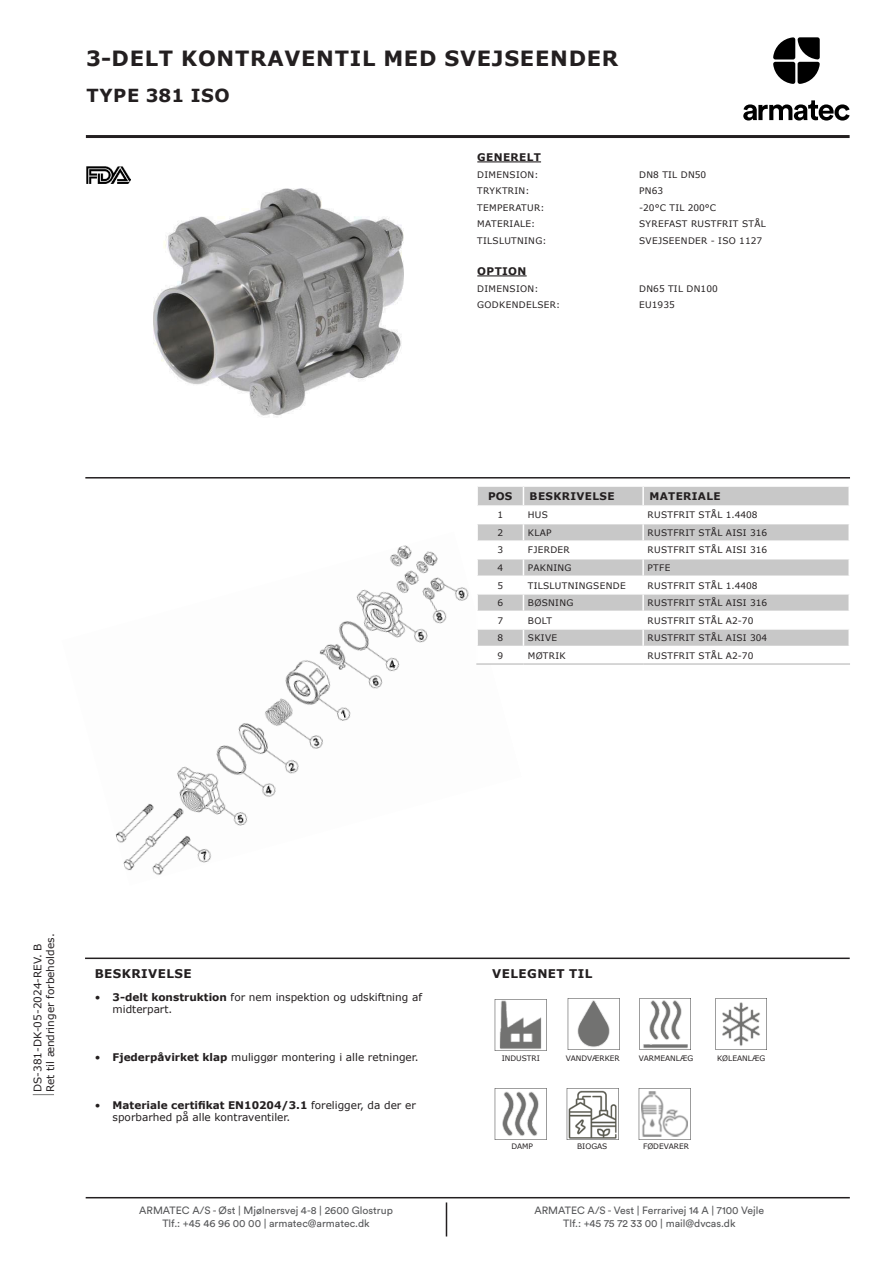
<style>
.page{position:relative;width:893px;height:1263px;background:#fff}
.page>*{position:absolute;margin:0;border:0;box-sizing:border-box;transform-origin:0 0}
.Datablad_A_overskrift{font:700 21px "Verdana";letter-spacing:.035em;color:#231f20}
.Datablad_B_Underoverskrift{font:700 18px "Verdana";letter-spacing:.035em;color:#231f20}
.Datablad_E_Afsnit{font:700 12px "Verdana";letter-spacing:.035em;color:#231f20}
.Datablad_H_Beskrivelse_overskrift{font:700 12px "Verdana";letter-spacing:.035em;color:#231f20}
.t1{font:10.5px/12.6px "Circular Std";color:#57585a;text-align:center}
.Datablad_I_Beskrivelse_tekst{font:10.5px/12px "Verdana";color:#231f20}
.Datablad_I_Beskrivelse_tekst-2{font:700 10.5px "Verdana";color:#231f20}
.Datablad_N_Bundtekst{font:10.5px "Verdana";color:#231f20}
.Datablad_I_Beskrivelse_tekst-3{font:700 10.5px "Verdana";letter-spacing:.035em;color:#231f20}
.Datablad_C_Rubrikoverskrift{font:700 10.5px "Verdana";letter-spacing:.035em;color:#231f20}
.Datablad_G_Tabeltekst__forside{font:9px "Verdana";letter-spacing:.035em;color:#231f20}
.Datablad_D_Rubriktekst{font:9px "Verdana";letter-spacing:.035em;color:#231f20}
.Datablad_D_Rubriktekst-2{font:7.5px "Verdana";color:#231f20}
.s1{font-weight:700}
.s2{font-weight:400}
</style>
<div class="page">
<svg style="left:33px;top:1094px;width:21px;height:1px"></svg>
<hr style="left:86px;top:135px;width:764px;height:3px;background:#231f20">
<hr style="left:85px;top:477px;width:765px;height:1px;background:#231f20">
<hr style="left:85px;top:957px;width:765px;height:2px;background:#231f20">
<hr style="left:86px;top:1197px;width:764px;height:1px;background:#231f20">
<hr style="left:446px;top:1202px;width:1px;height:34px;background:#231f20">
<svg style="left:743px;top:100px;width:107px;height:21px"></svg>
<svg style="left:773px;top:37px;width:22px;height:22px"></svg>
<svg style="left:797px;top:37px;width:23px;height:23px"></svg>
<svg style="left:798px;top:62px;width:22px;height:22px"></svg>
<svg style="left:773px;top:62px;width:22px;height:22px"></svg>
<img style="left:87px;top:166px;width:44px;height:18px">
<img style="left:153px;top:188px;width:251px;height:229px">
<img style="left:115px;top:545px;width:354px;height:330px">
<img style="left:494px;top:999px;width:52px;height:52px">
<img style="left:640px;top:998px;width:51px;height:52px">
<img style="left:715px;top:998px;width:52px;height:52px">
<img style="left:494px;top:1088px;width:51px;height:52px">
<img style="left:545px;top:1088px;width:73px;height:52px">
<img style="left:618px;top:1088px;width:73px;height:52px">
<img style="left:546px;top:998px;width:94px;height:53px">
<hr style="left:477px;top:161px;width:64px;height:1px;background:#231f20">
<hr style="left:477px;top:275px;width:50px;height:1px;background:#231f20">
<div style="left:478px;top:487px;width:370px;height:18px;background:#c8c8c8"></div>
<svg style="left:478px;top:524px;width:370px;height:122px;fill:#c8c8c8"></svg>
<hr style="left:523px;top:540px;width:120px;height:2px;background:#fff">
<hr style="left:643px;top:540px;width:207px;height:2px;background:#fff">
<hr style="left:523px;top:558px;width:120px;height:1px;background:#fff">
<hr style="left:643px;top:558px;width:207px;height:1px;background:#fff">
<hr style="left:523px;top:575px;width:120px;height:2px;background:#fff">
<hr style="left:643px;top:575px;width:207px;height:2px;background:#fff">
<hr style="left:523px;top:593px;width:120px;height:2px;background:#fff">
<hr style="left:643px;top:593px;width:207px;height:2px;background:#fff">
<hr style="left:523px;top:611px;width:120px;height:1px;background:#fff">
<hr style="left:643px;top:611px;width:207px;height:1px;background:#fff">
<hr style="left:523px;top:628px;width:120px;height:2px;background:#fff">
<hr style="left:643px;top:628px;width:207px;height:2px;background:#fff">
<svg style="left:523px;top:487px;width:1px;height:159px"></svg>
<svg style="left:642px;top:487px;width:2px;height:159px"></svg>
<svg style="left:848px;top:487px;width:1px;height:159px"></svg>
<hr style="left:523px;top:505px;width:120px;height:2px;background:#fff">
<hr style="left:643px;top:505px;width:207px;height:2px;background:#fff">
<hr style="left:476px;top:540px;width:47px;height:2px;background:#fff">
<hr style="left:476px;top:558px;width:47px;height:1px;background:#fff">
<hr style="left:476px;top:575px;width:47px;height:2px;background:#fff">
<hr style="left:476px;top:593px;width:47px;height:2px;background:#fff">
<hr style="left:476px;top:611px;width:47px;height:1px;background:#fff">
<hr style="left:476px;top:628px;width:47px;height:2px;background:#fff">
<hr style="left:476px;top:663px;width:47px;height:2px;background:#c9c9c9">
<hr style="left:523px;top:663px;width:120px;height:2px;background:#c9c9c9">
<hr style="left:643px;top:663px;width:207px;height:2px;background:#c9c9c9">
<p class="Datablad_A_overskrift" style="left:86px;top:43px;width:534px">3-DELT KONTRAVENTIL MED SVEJSEENDER</p>
<p class="Datablad_B_Underoverskrift" style="left:86px;top:82px;width:145px">TYPE 381 ISO</p>
<p class="Datablad_C_Rubrikoverskrift" style="left:477px;top:150px;width:65px">GENERELT</p>
<p class="Datablad_D_Rubriktekst" style="left:477px;top:168px;width:63px">DIMENSION:</p>
<p class="Datablad_D_Rubriktekst" style="left:639px;top:168px;width:69px">DN8 TIL DN50</p>
<p class="Datablad_D_Rubriktekst" style="left:477px;top:185px;width:54px">TRYKTRIN:</p>
<p class="Datablad_D_Rubriktekst" style="left:639px;top:185px;width:26px">PN63</p>
<p class="Datablad_D_Rubriktekst" style="left:477px;top:201px;width:69px">TEMPERATUR:</p>
<p class="Datablad_D_Rubriktekst" style="left:639px;top:201px;width:79px">-20°C TIL 200°C</p>
<p class="Datablad_D_Rubriktekst" style="left:477px;top:218px;width:60px">MATERIALE:</p>
<p class="Datablad_D_Rubriktekst" style="left:639px;top:218px;width:128px">SYREFAST RUSTFRIT STÅL</p>
<p class="Datablad_D_Rubriktekst" style="left:477px;top:234px;width:71px">TILSLUTNING:</p>
<p class="Datablad_D_Rubriktekst" style="left:639px;top:234px;width:125px">SVEJSEENDER - ISO 1127</p>
<p class="Datablad_C_Rubrikoverskrift" style="left:477px;top:264px;width:51px">OPTION</p>
<p class="Datablad_D_Rubriktekst" style="left:477px;top:282px;width:63px">DIMENSION:</p>
<p class="Datablad_D_Rubriktekst" style="left:639px;top:282px;width:80px">DN65 TIL DN100</p>
<p class="Datablad_D_Rubriktekst" style="left:477px;top:299px;width:85px">GODKENDELSER:</p>
<p class="Datablad_D_Rubriktekst" style="left:639px;top:299px;width:37px">EU1935</p>
<p class="Datablad_I_Beskrivelse_tekst-2" style="left:488px;top:489px;width:26px">POS</p>
<p class="Datablad_I_Beskrivelse_tekst-3" style="left:530px;top:489px;width:86px">BESKRIVELSE</p>
<p class="Datablad_I_Beskrivelse_tekst-3" style="left:649px;top:489px;width:73px">MATERIALE</p>
<p class="Datablad_D_Rubriktekst" style="left:497px;top:509px;width:7px">1</p>
<p class="Datablad_G_Tabeltekst__forside" style="left:528px;top:509px;width:22px">HUS</p>
<p class="Datablad_G_Tabeltekst__forside" style="left:648px;top:509px;width:112px">RUSTFRIT STÅL 1.4408</p>
<p class="Datablad_D_Rubriktekst" style="left:497px;top:526px;width:7px">2</p>
<p class="Datablad_G_Tabeltekst__forside" style="left:528px;top:526px;width:25px">KLAP</p>
<p class="Datablad_G_Tabeltekst__forside" style="left:648px;top:526px;width:121px">RUSTFRIT STÅL AISI 316</p>
<p class="Datablad_D_Rubriktekst" style="left:497px;top:544px;width:7px">3</p>
<p class="Datablad_G_Tabeltekst__forside" style="left:528px;top:544px;width:43px">FJERDER</p>
<p class="Datablad_G_Tabeltekst__forside" style="left:648px;top:544px;width:121px">RUSTFRIT STÅL AISI 316</p>
<p class="Datablad_D_Rubriktekst" style="left:497px;top:561px;width:7px">4</p>
<p class="Datablad_G_Tabeltekst__forside" style="left:528px;top:561px;width:45px">PAKNING</p>
<p class="Datablad_G_Tabeltekst__forside" style="left:648px;top:561px;width:24px">PTFE</p>
<p class="Datablad_D_Rubriktekst" style="left:497px;top:579px;width:7px">5</p>
<p class="Datablad_G_Tabeltekst__forside" style="left:528px;top:579px;width:99px">TILSLUTNINGSENDE</p>
<p class="Datablad_G_Tabeltekst__forside" style="left:648px;top:579px;width:112px">RUSTFRIT STÅL 1.4408</p>
<p class="Datablad_D_Rubriktekst" style="left:497px;top:597px;width:7px">6</p>
<p class="Datablad_G_Tabeltekst__forside" style="left:528px;top:597px;width:47px">BØSNING</p>
<p class="Datablad_G_Tabeltekst__forside" style="left:648px;top:597px;width:121px">RUSTFRIT STÅL AISI 316</p>
<p class="Datablad_D_Rubriktekst" style="left:497px;top:614px;width:7px">7</p>
<p class="Datablad_G_Tabeltekst__forside" style="left:528px;top:614px;width:26px">BOLT</p>
<p class="Datablad_G_Tabeltekst__forside" style="left:648px;top:614px;width:107px">RUSTFRIT STÅL A2-70</p>
<p class="Datablad_D_Rubriktekst" style="left:497px;top:632px;width:7px">8</p>
<p class="Datablad_G_Tabeltekst__forside" style="left:528px;top:632px;width:31px">SKIVE</p>
<p class="Datablad_G_Tabeltekst__forside" style="left:648px;top:632px;width:121px">RUSTFRIT STÅL AISI 304</p>
<p class="Datablad_D_Rubriktekst" style="left:497px;top:649px;width:7px">9</p>
<p class="Datablad_G_Tabeltekst__forside" style="left:528px;top:649px;width:39px">MØTRIK</p>
<p class="Datablad_G_Tabeltekst__forside" style="left:648px;top:649px;width:107px">RUSTFRIT STÅL A2-70</p>
<p class="Datablad_N_Bundtekst" style="left:31px;top:1092px;width:150px;rotate:-90deg">DS-381-DK-05-2024-REV. B</p>
<p class="Datablad_N_Bundtekst" style="left:43px;top:1092px;width:160px;rotate:-90deg">Ret til ændringer forbeholdes.</p>
<p class="Datablad_E_Afsnit" style="left:95px;top:965px;width:98px">BESKRIVELSE</p>
<p class="Datablad_I_Beskrivelse_tekst" style="left:95px;top:991px;width:7px">•</p>
<p class="Datablad_I_Beskrivelse_tekst" style="left:113px;top:991px;width:311px"><span class="s1">3-delt konstruktion</span> for nem inspektion og udskiftning af midterpart.</p>
<p class="Datablad_I_Beskrivelse_tekst" style="left:113px;top:1051px;width:307px"><span class="s1">Fjederpåvirket klap</span> muliggør montering i alle retninger.</p>
<p class="Datablad_I_Beskrivelse_tekst-2" style="left:113px;top:1098px;width:305px">Materiale certifikat EN10204/3.1 <span class="s2">foreligger, da der er</span></p>
<p class="Datablad_I_Beskrivelse_tekst" style="left:113px;top:1111px;width:179px">sporbarhed på alle kontraventiler.</p>
<p class="Datablad_I_Beskrivelse_tekst" style="left:95px;top:1051px;width:7px">•</p>
<p class="Datablad_I_Beskrivelse_tekst" style="left:95px;top:1099px;width:7px">•</p>
<p class="Datablad_H_Beskrivelse_overskrift" style="left:492px;top:965px;width:102px">VELEGNET TIL</p>
<p class="Datablad_D_Rubriktekst-2" style="left:566px;top:1053px;width:56px">VANDVÆRKER</p>
<p class="Datablad_D_Rubriktekst-2" style="left:502px;top:1053px;width:40px">INDUSTRI</p>
<p class="Datablad_D_Rubriktekst-2" style="left:639px;top:1053px;width:56px">VARMEANLÆG</p>
<p class="Datablad_D_Rubriktekst-2" style="left:717px;top:1053px;width:50px">KØLEANLÆG</p>
<p class="Datablad_D_Rubriktekst-2" style="left:511px;top:1141px;width:23px">DAMP</p>
<p class="Datablad_D_Rubriktekst-2" style="left:577px;top:1141px;width:32px">BIOGAS</p>
<p class="Datablad_D_Rubriktekst-2" style="left:643px;top:1141px;width:47px">FØDEVARER</p>
<p class="t1" style="left:139px;top:1204px;width:255px">ARMATEC A/S - Øst | Mjølnersvej 4-8 | 2600 Glostrup<br>Tlf.: +45 46 96 00 00 | armatec@armatec.dk</p>
<p class="t1" style="left:534px;top:1204px;width:231px">ARMATEC A/S - Vest | Ferrarivej 14 A | 7100 Vejle<br>Tlf.: +45 75 72 33 00 | mail@dvcas.dk</p>
</div>
